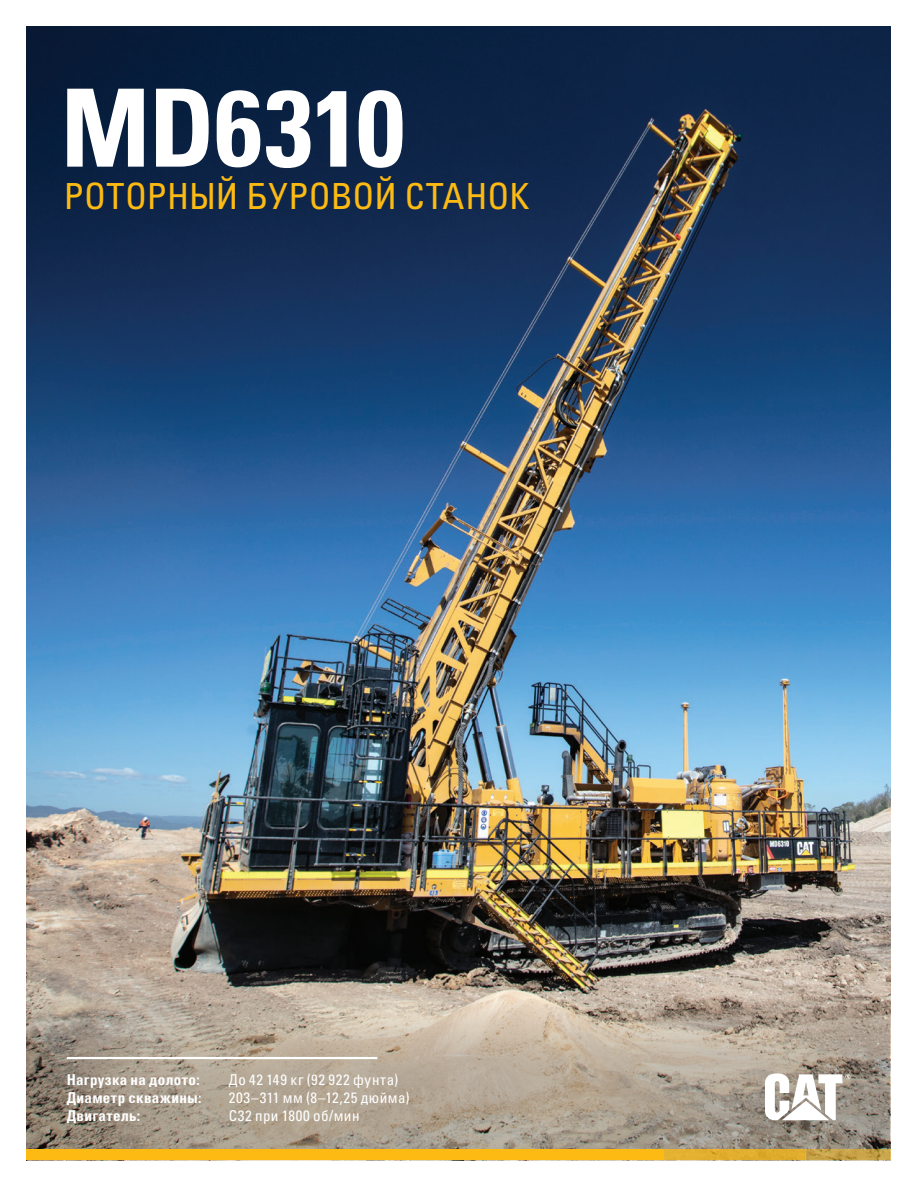
<style>
.page{position:relative;width:918px;height:1188px;background:#fff}
.page>*{position:absolute;margin:0;border:0;box-sizing:border-box;transform-origin:0 0}
.t1{font:108px "Univers LTCYR 67 Bold Cond";letter-spacing:-.005em;color:#fff}
.t2{font:700 condensed 108px "Univers LT Std";color:#fff}
.t3{font:condensed 36px "Univers LTCYR 57";letter-spacing:.005em;color:#fcba13}
.front_page_spec{font:condensed 15px "Univers LTCYR 57";letter-spacing:.035em;color:#fff}
.front_page_spec-2{font:15px "Univers LTCYR 67 Bold Cond";letter-spacing:.025em;color:#fff}
</style>
<div class="page">
<img style="left:26px;top:26px;width:864px;height:972px">
<svg style="left:26px;top:998px;width:864px;height:152px;background:#afa290"></svg>
<div style="left:26px;top:1150px;width:638px;height:10px;background:#fcba13"></div>
<svg style="left:806px;top:1150px;width:84px;height:10px"></svg>
<div style="left:664px;top:1150px;width:142px;height:10px;background:#e2ae2e"></div>
<svg style="left:765px;top:1073px;width:85px;height:47px"></svg>
<hr style="left:67px;top:1057px;width:310px;height:2px;background:#fff">
<p class="t2" style="left:62px;top:55px;width:295px">794 AC</p>
<p class="t3" style="left:64px;top:173px;width:467px">РОТОРНЫЙ БУРОВОЙ СТАНОК</p>
<p class="t1" style="left:61px;top:62px;width:345px">MD6310</p>
<p class="front_page_spec-2" style="left:67px;top:1071px;width:134px">Нагрузка на долото:</p>
<p class="front_page_spec" style="left:229px;top:1071px;width:171px">До 42 149 кг (92 922 фунта)</p>
<p class="front_page_spec-2" style="left:67px;top:1089px;width:136px">Диаметр скважины:</p>
<p class="front_page_spec" style="left:229px;top:1089px;width:182px">203–311 мм (8–12,25 дюйма)</p>
<p class="front_page_spec-2" style="left:67px;top:1107px;width:75px">Двигатель:</p>
<p class="front_page_spec" style="left:229px;top:1107px;width:132px">C32 при 1800 об/мин</p>
</div>
